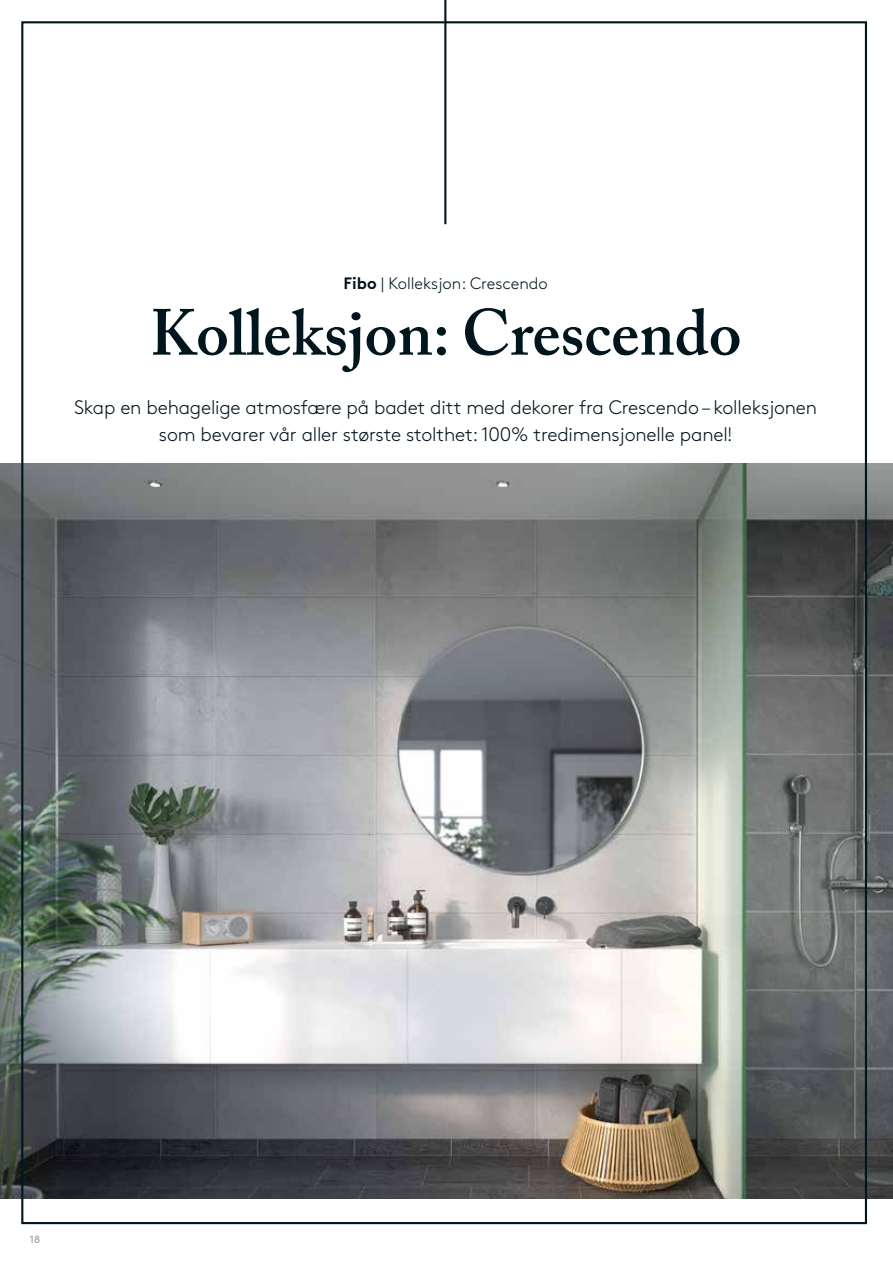
<style>
.page{position:relative;width:893px;height:1263px;background:#fff}
.page>*{position:absolute;margin:0;border:0;box-sizing:border-box;transform-origin:0 0}
.t1{font:600 64.5px "Adobe Caslon Pro";color:#00161f}
.t2{font:300 19.5px/27px "Brown";letter-spacing:-.01em;color:#00161f;text-align:center}
.t3{font:300 16.5px "Brown";color:#00161f}
.t4{font:10.5px "Brown";color:#9d9d9c}
.s1{font-weight:700}
</style>
<div class="page">
<img style="left:0;top:463px;width:893px;height:735px">
<hr style="left:444px;top:0;width:2px;height:224px;background:#00161f">
<p class="t3" style="left:344px;top:271px;width:206px"><span class="s1">Fibo</span> | Kolleksjon: Crescendo</p>
<h1 class="t1" style="left:150px;top:295px;width:593px">Kolleksjon: Crescendo</h1>
<p class="t2" style="left:74px;top:392px;width:744px">Skap en behagelige atmosfære på badet ditt med dekorer fra Crescendo – kolleksjonen som bevarer vår aller største stolthet: 100% tredimensjonelle panel!</p>
<p class="t4" style="left:30px;top:1231px;width:12px">18</p>
</div>
